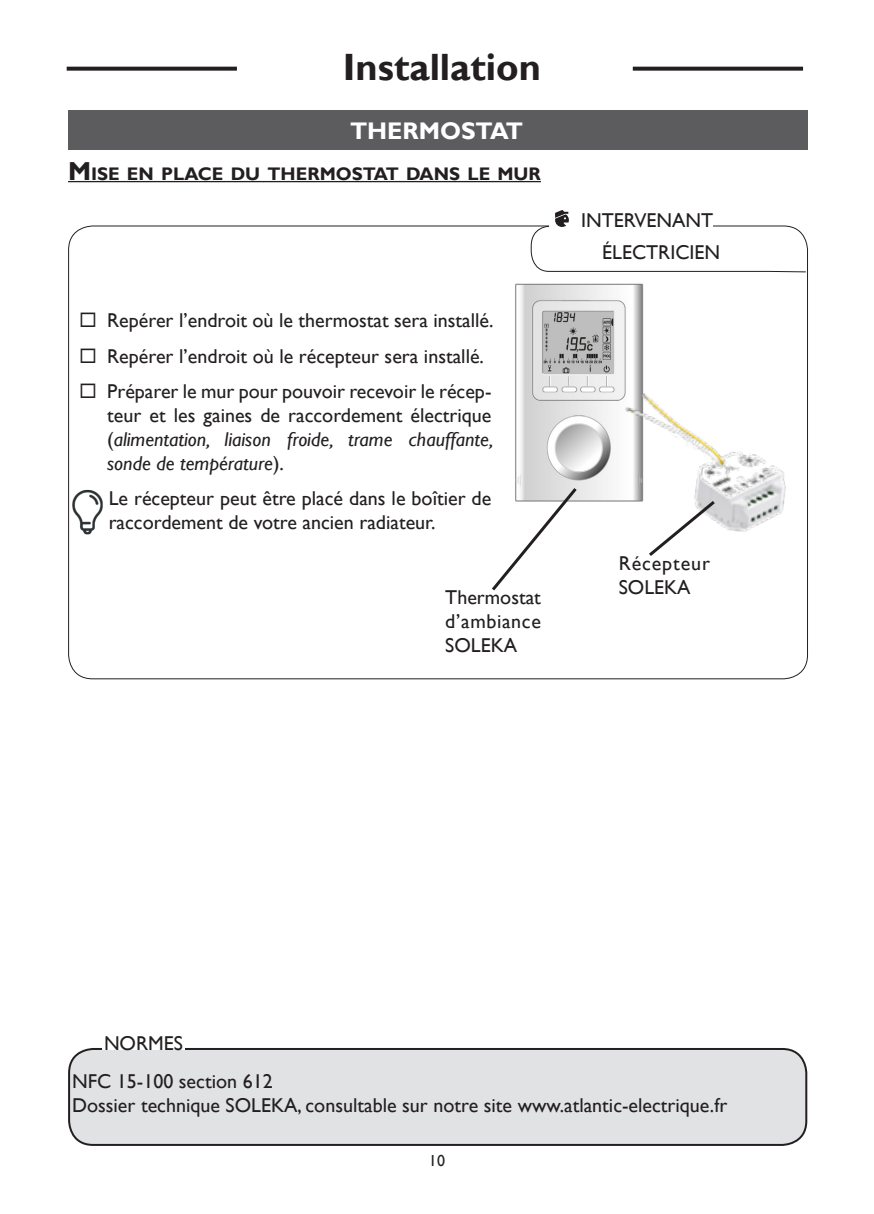
<style>
.page{position:relative;width:874px;height:1214px;background:#fff}
.page>*{position:absolute;margin:0;border:0;box-sizing:border-box;transform-origin:0 0}
.t1{font:700 38px "Gill Sans";color:#231f20}
.TITRE_2{font:700 24px "Gill Sans";color:#fff}
.TEXTE_AVEC_PUCE{font:20px/24px "Gill Sans";color:#231f20;text-align:justify}
.TEXTE{font:20px "Gill Sans";color:#231f20}
.TEXTE-2{font:20px/24px "Gill Sans";letter-spacing:.03em;color:#231f20}
.TEXTE-3{font:20px/24px "Gill Sans";letter-spacing:.045em;color:#231f20}
.TITRE_3{font:700 18.2px "Gill Sans";color:#231f20}
.t2{font:16px "Gill Sans";color:#231f20}
.s1{font-size:26px}
.s2{font-style:italic}
</style>
<div class="page">
<div style="left:69px;top:1048px;width:736px;height:96px;background:#e1e2e4;border-radius:24px"></div>
<div style="left:68px;top:1047px;width:738px;height:98px;border:2px solid #231f20;border-radius:24px"></div>
<div style="left:102px;top:1036px;width:82px;height:14px;background:#fff"></div>
<svg style="left:632px;top:67px;width:170px;height:4px"></svg>
<svg style="left:67px;top:67px;width:170px;height:4px"></svg>
<div style="left:68px;top:111px;width:738px;height:39px;background:#5c5c5f"></div>
<hr style="left:68px;top:181px;width:472px;height:1px;background:#231f20">
<svg style="left:530px;top:210px;width:276px;height:63px"></svg>
<img style="left:515px;top:283px;width:129px;height:219px">
<img style="left:601px;top:387px;width:185px;height:145px">
<svg style="left:645px;top:498px;width:72px;height:58px"></svg>
<svg style="left:492px;top:484px;width:87px;height:107px"></svg>
<img style="left:68px;top:489px;width:35px;height:45px">
<h1 class="t1" style="left:343px;top:44px;width:199px">Installation</h1>
<p class="TITRE_2" style="left:350px;top:116px;width:174px">THERMOSTAT</p>
<p class="TITRE_3" style="left:68px;top:162px;width:474px"><span class="s1">M</span> ISE EN PLACE DU THERMOSTAT DANS LE MUR</p>
<p class="TEXTE_AVEC_PUCE" style="left:107px;top:309px;width:385px">Repérer l’endroit où le thermostat sera installé.</p>
<p class="TEXTE_AVEC_PUCE" style="left:107px;top:344px;width:376px">Repérer l’endroit où le récepteur sera installé.</p>
<p class="TEXTE_AVEC_PUCE" style="left:107px;top:379px;width:387px">Préparer le mur pour pouvoir recevoir le récep&shy;teur et les gaines de raccordement électrique (<span class="s2">alimentation, liaison froide, trame chauffante, sonde de température</span>).</p>
<p class="TEXTE_AVEC_PUCE" style="left:109px;top:487px;width:384px">Le récepteur peut être placé dans le boîtier de raccordement de votre ancien radiateur.</p>
<p class="TEXTE" style="left:445px;top:585px;width:97px">Thermostat</p>
<p class="TEXTE-2" style="left:445px;top:609px;width:97px">d’ambiance<br>SOLEKA</p>
<p class="TEXTE" style="left:580px;top:208px;width:133px">INTERVENANT</p>
<p class="TEXTE" style="left:602px;top:241px;width:119px">ÉLECTRICIEN</p>
<p class="TEXTE-3" style="left:618px;top:551px;width:93px">Récepteur<br>SOLEKA</p>
<p class="TEXTE" style="left:104px;top:1031px;width:80px">NORMES</p>
<p class="TEXTE" style="left:72px;top:1069px;width:202px">NFC 15-100 section 612</p>
<p class="TEXTE" style="left:72px;top:1093px;width:656px">Dossier technique SOLEKA, consultable sur notre site www.atlantic-electrique.fr</p>
<p class="t2" style="left:429px;top:1150px;width:17px">10</p>
</div>
